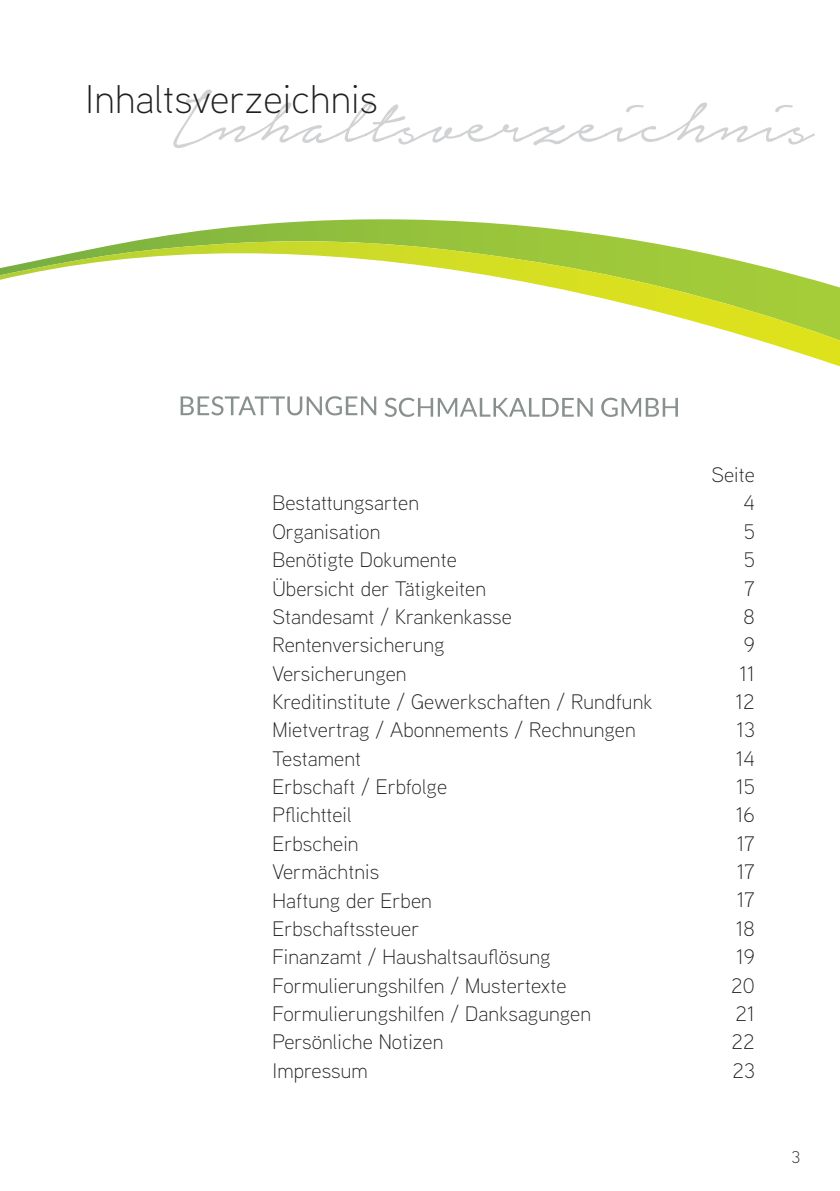
<style>
.page{position:relative;width:840px;height:1191px;background:#fff}
.page>*{position:absolute;margin:0;border:0;box-sizing:border-box;transform-origin:0 0}
.t1{font:94.6px "Notera Personal Use Only";color:#d1d2d4}
.t2{font:300 40px "Aaux Next";letter-spacing:.005em;color:#231f20}
.t3{font:300 21px/28.4px "Aaux Next";letter-spacing:.005em;color:#231f20;text-align:right}
.t4{font:300 17px "Aaux Next";color:#231f20}
</style>
<div class="page">
<svg style="left:134px;top:219px;width:506px;height:22px"></svg>
<img style="left:0;top:241px;width:839px;height:125px">
<svg style="left:384px;top:398px;width:293px;height:19px"></svg>
<svg style="left:180px;top:396px;width:196px;height:19px"></svg>
<h2 class="t2" style="left:85px;top:73px;width:294px">Inhaltsverzeichnis</h2>
<h1 class="t1" style="left:170px;top:75px;width:644px">Inhaltsverzeichnis</h1>
<p class="t3" style="left:272px;top:488px;width:381px;text-align:left">Bestattungsarten<br>Organisation<br>Benötigte Dokumente<br>Übersicht der Tätigkeiten<br>Standesamt / Krankenkasse<br>Rentenversicherung<br>Versicherungen<br>Kreditinstitute / Gewerkschaften / Rundfunk<br>Mietvertrag / Abonnements / Rechnungen<br>Testament<br>Erbschaft / Erbfolge<br>Pflichtteil<br>Erbschein<br>Vermächtnis<br>Haftung der Erben<br>Erbschaftssteuer<br>Finanzamt / Haushaltsauflösung<br>Formulierungshilfen / Mustertexte<br>Formulierungshilfen / Danksagungen<br>Persönliche Notizen<br>Impressum</p>
<p class="t3" style="left:711px;top:460px;width:45px">Seite<br>4<br>5<br>5<br>7<br>8<br>9<br>11<br>12<br>13<br>14<br>15<br>16<br>17<br>17<br>17<br>18<br>19<br>20<br>21<br>22<br>23</p>
<p class="t4" style="left:791px;top:1145px;width:10px">3</p>
</div>
